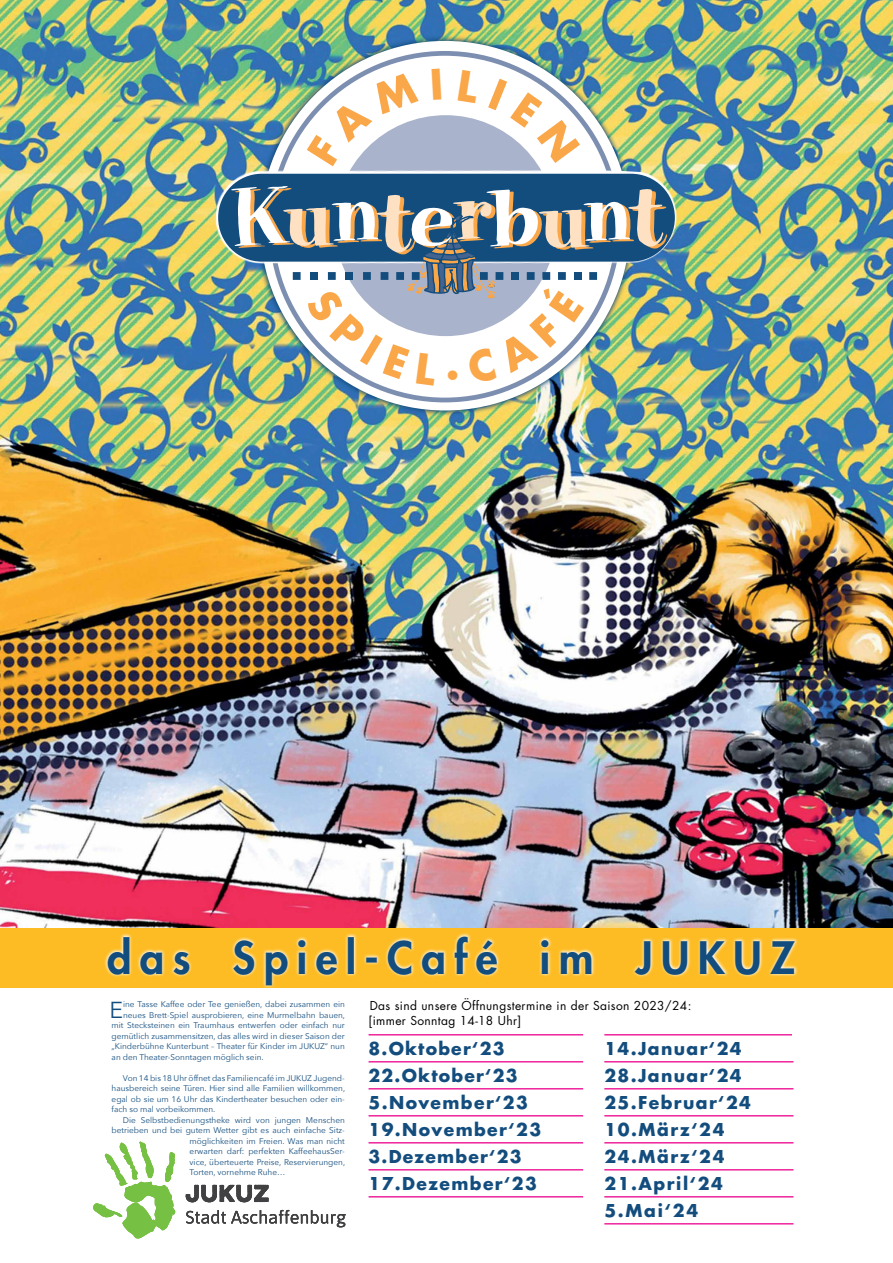
<style>
.page{position:relative;width:893px;height:1263px;background:#fff}
.page>*{position:absolute;margin:0;border:0;box-sizing:border-box;transform-origin:0 0}
.t1{font:800 43.5px "Futura";letter-spacing:.19em;color:#134d7e}
.t2{font:23.1px "Avenir Next";color:#134d7e}
.t3{font:700 17.25px/27px "Futura";letter-spacing:.08em;color:#134d7e}
.t4{font:12px/15px "Futura";letter-spacing:.03em;color:#000}
.t5{font:8.25px/10.5px "Avenir Next";color:#134d7e;text-align:justify}
</style>
<div class="page">
<img style="left:0;top:0;width:893px;height:928px">
<div style="left:0;top:928px;width:893px;height:60px;background:#fdbc23"></div>
<svg style="left:104px;top:933px;width:694px;height:55px"></svg>
<hr style="left:369px;top:1034px;width:214px;height:1px;background:#ec008c">
<hr style="left:369px;top:1061px;width:214px;height:1px;background:#ec008c">
<hr style="left:369px;top:1088px;width:214px;height:1px;background:#ec008c">
<hr style="left:369px;top:1115px;width:214px;height:1px;background:#ec008c">
<hr style="left:369px;top:1142px;width:214px;height:1px;background:#ec008c">
<hr style="left:369px;top:1169px;width:214px;height:1px;background:#ec008c">
<hr style="left:369px;top:1196px;width:214px;height:1px;background:#ec008c">
<hr style="left:604px;top:1034px;width:188px;height:1px;background:#ec008c">
<hr style="left:604px;top:1061px;width:189px;height:1px;background:#ec008c">
<hr style="left:604px;top:1088px;width:189px;height:1px;background:#ec008c">
<hr style="left:604px;top:1115px;width:189px;height:1px;background:#ec008c">
<hr style="left:604px;top:1142px;width:189px;height:1px;background:#ec008c">
<hr style="left:604px;top:1169px;width:189px;height:1px;background:#ec008c">
<hr style="left:604px;top:1196px;width:189px;height:1px;background:#ec008c">
<hr style="left:604px;top:1223px;width:189px;height:1px;background:#ec008c">
<svg style="left:186px;top:1185px;width:83px;height:17px"></svg>
<svg style="left:186px;top:1210px;width:160px;height:17px"></svg>
<svg style="left:93px;top:1141px;width:83px;height:97px"></svg>
<img style="left:254px;top:35px;width:382px;height:381px">
<svg style="left:260px;top:41px;width:370px;height:369px"></svg>
<div style="left:271px;top:53px;width:347px;height:347px;background:#fff;border-radius:50%"></div>
<div style="left:335px;top:115px;width:221px;height:221px;background:#a9b3cb;border-radius:50%"></div>
<img style="left:214px;top:150px;width:465px;height:135px">
<div style="left:218px;top:174px;width:457px;height:88px;background:#134d7e;border-radius:44px"></div>
<img style="left:231px;top:186px;width:438px;height:200px">
<svg style="left:307px;top:72px;width:112px;height:94px"></svg>
<svg style="left:488px;top:79px;width:92px;height:84px"></svg>
<h1 class="t1" style="left:107px;top:928px;width:690px">das Spiel-Café im JUKUZ</h1>
<h2 class="t2" style="left:109px;top:990px;width:15px">E</h2>
<p class="t5" style="left:123px;top:998px;width:223px">ine Tasse Kaffee oder Tee genießen, dabei zusammen ein</p>
<h3 class="t4" style="left:369px;top:998px;width:324px">Das sind unsere Öffnungstermine in der Saison 2023/24: [immer Sonntag 14-18 Uhr]</h3>
<p class="t5" style="left:123px;top:1009px;width:223px">neues Brett-Spiel ausprobieren, eine Murmelbahn bauen,</p>
<p class="t5" style="left:112px;top:1019px;width:235px">mit Stecksteinen ein Traumhaus entwerfen oder einfach nur</p>
<p class="t5" style="left:112px;top:1030px;width:235px">gemütlich zusammensitzen, das alles wird in dieser Saison der</p>
<p class="t5" style="left:112px;top:1040px;width:235px">„Kinderbühne Kunterbunt – Theater für Kinder im JUKUZ“ nun</p>
<p class="t5" style="left:112px;top:1051px;width:154px">an den Theater-Sonntagen möglich sein.</p>
<p class="t5" style="left:112px;top:1072px;width:235px;text-indent:11px">Von 14 bis 18 Uhr öffnet das Familiencafé im JUKUZ Jugend&shy;hausbereich seine Türen. Hier sind alle Familien willkommen, egal ob sie um 16 Uhr das Kindertheater besuchen oder ein&shy;fach so mal vorbeikommen.</p>
<p class="t5" style="left:123px;top:1114px;width:224px">Die Selbstbedienungstheke wird von jungen Menschen</p>
<p class="t5" style="left:112px;top:1124px;width:235px">betrieben und bei gutem Wetter gibt es auch einfache Sitz-</p>
<p class="t5" style="left:190px;top:1135px;width:157px">möglichkeiten im Freien. Was man nicht</p>
<p class="t5" style="left:190px;top:1145px;width:157px">erwarten darf: perfekten KaffeehausSer-</p>
<p class="t5" style="left:190px;top:1156px;width:157px">vice, überteuerte Preise, Reservierungen,</p>
<p class="t5" style="left:190px;top:1166px;width:97px">Torten, vornehme Ruhe…</p>
<h3 class="t3" style="left:369px;top:1034px;width:174px">8.Oktober‘23<br>22.Oktober‘23<br>5.November‘23<br>19.November‘23<br>3.Dezember‘23<br>17.Dezember‘23</h3>
<h3 class="t3" style="left:604px;top:1034px;width:148px">14.Januar‘24<br>28.Januar‘24<br>25.Februar‘24<br>10.März‘24<br>24.März‘24<br>21.April‘24<br>5.Mai‘24</h3>
</div>
